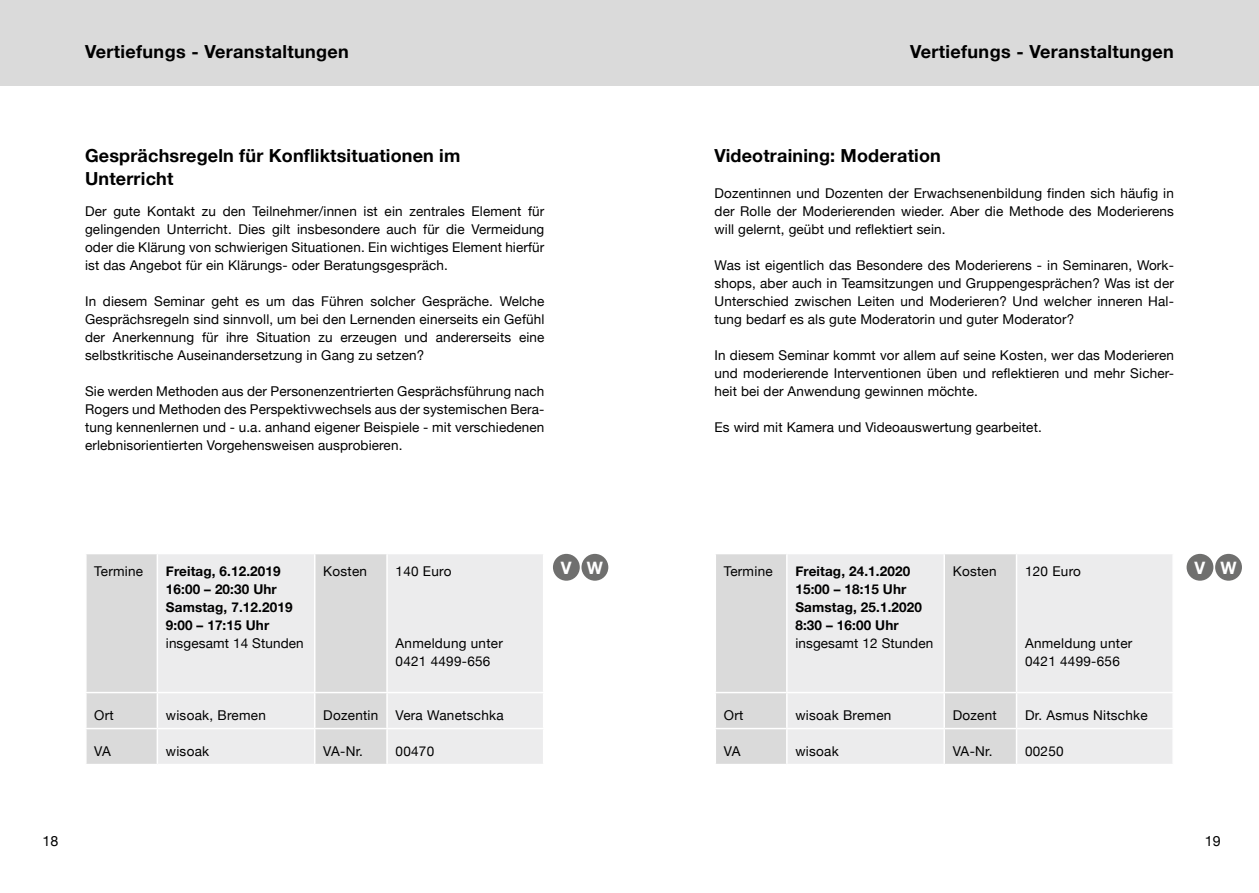
<style>
.page{position:relative;width:1259px;height:893px;background:#fff}
.page>*{position:absolute;margin:0;border:0;box-sizing:border-box;transform-origin:0 0}
.t1{font:700 18px/22.5px "Helvetica Neue";letter-spacing:.01em;color:#000}
.t2{font:700 17.1px "Helvetica Neue";color:#fff}
.t3{font:14.25px "Helvetica Neue";color:#000}
.t4{font:13.5px/18px "Helvetica Neue";letter-spacing:.01em;color:#000;text-align:justify}
.t5{font:700 13.5px/18px "Helvetica Neue";letter-spacing:.01em;color:#000}
</style>
<div class="page">
<div style="left:617px;top:0;width:642px;height:85px;background:#dadada"></div>
<div style="left:716px;top:554px;width:70px;height:210px;background:#dadada"></div>
<svg style="left:788px;top:554px;width:384px;height:210px;background:#e9e9ea"></svg>
<hr style="left:943px;top:554px;width:2px;height:138px;background:#fff">
<hr style="left:1015px;top:554px;width:2px;height:138px;background:#fff">
<hr style="left:714px;top:692px;width:73px;height:1px;background:#fff">
<hr style="left:787px;top:692px;width:157px;height:1px;background:#fff">
<hr style="left:944px;top:692px;width:72px;height:1px;background:#fff">
<hr style="left:943px;top:693px;width:2px;height:35px;background:#fff">
<hr style="left:1016px;top:692px;width:158px;height:1px;background:#fff">
<hr style="left:1015px;top:693px;width:2px;height:35px;background:#fff">
<hr style="left:943px;top:729px;width:2px;height:35px;background:#fff">
<hr style="left:1015px;top:729px;width:2px;height:35px;background:#fff">
<hr style="left:714px;top:728px;width:73px;height:1px;background:#fff">
<hr style="left:787px;top:728px;width:157px;height:1px;background:#fff">
<hr style="left:944px;top:728px;width:72px;height:1px;background:#fff">
<hr style="left:1016px;top:728px;width:158px;height:1px;background:#fff">
<div style="left:1215px;top:554px;width:27px;height:27px;background:#6f6f6e;border-radius:50%"></div>
<div style="left:1186px;top:554px;width:27px;height:27px;background:#6f6f6e;border-radius:50%"></div>
<div style="left:0;top:0;width:629px;height:85px;background:#dadada"></div>
<div style="left:87px;top:554px;width:70px;height:210px;background:#dadada"></div>
<svg style="left:158px;top:554px;width:385px;height:210px;background:#e8e8e9"></svg>
<hr style="left:314px;top:554px;width:1px;height:138px;background:#fff">
<hr style="left:386px;top:554px;width:2px;height:138px;background:#fff">
<hr style="left:85px;top:692px;width:72px;height:1px;background:#fff">
<hr style="left:157px;top:692px;width:158px;height:1px;background:#fff">
<hr style="left:315px;top:692px;width:72px;height:1px;background:#fff">
<hr style="left:314px;top:693px;width:1px;height:35px;background:#fff">
<hr style="left:387px;top:692px;width:157px;height:1px;background:#fff">
<hr style="left:386px;top:693px;width:2px;height:35px;background:#fff">
<hr style="left:314px;top:729px;width:1px;height:35px;background:#fff">
<hr style="left:386px;top:729px;width:2px;height:35px;background:#fff">
<hr style="left:85px;top:728px;width:72px;height:1px;background:#fff">
<hr style="left:157px;top:728px;width:158px;height:1px;background:#fff">
<hr style="left:315px;top:728px;width:72px;height:1px;background:#fff">
<hr style="left:387px;top:728px;width:157px;height:1px;background:#fff">
<div style="left:581px;top:554px;width:27px;height:27px;background:#6f6f6e;border-radius:50%"></div>
<div style="left:553px;top:554px;width:27px;height:27px;background:#6f6f6e;border-radius:50%"></div>
<h1 class="t1" style="left:85px;top:41px;width:265px">Vertiefungs - Veranstaltungen</h1>
<h1 class="t1" style="left:910px;top:41px;width:265px">Vertiefungs - Veranstaltungen</h1>
<h1 class="t1" style="left:85px;top:145px;width:377px">Gesprächsregeln für Konfliktsituationen im<br>Unterricht</h1>
<p class="t4" style="left:85px;top:203px;width:461px">Der gute Kontakt zu den Teilnehmer/innen ist ein zentrales Element für gelingenden Unterricht. Dies gilt insbesondere auch für die Vermeidung oder die Klärung von schwierigen Situationen. Ein wichtiges Element hierfür ist das Angebot für ein Klärungs- oder Beratungsgespräch.</p>
<p class="t4" style="left:85px;top:293px;width:461px">In diesem Seminar geht es um das Führen solcher Gespräche. Welche Gesprächsregeln sind sinnvoll, um bei den Lernenden einerseits ein Gefühl der Anerkennung für ihre Situation zu erzeugen und andererseits eine selbstkritische Auseinandersetzung in Gang zu setzen?</p>
<p class="t4" style="left:85px;top:383px;width:461px">Sie werden Methoden aus der Personenzentrierten Gesprächsführung nach Rogers und Methoden des Perspektivwechsels aus der systemischen Bera&shy;tung kennenlernen und - u.a. anhand eigener Beispiele - mit verschiedenen erlebnisorientierten Vorgehensweisen ausprobieren.</p>
<h1 class="t1" style="left:714px;top:145px;width:228px">Videotraining: Moderation</h1>
<p class="t4" style="left:714px;top:185px;width:461px">Dozentinnen und Dozenten der Erwachsenenbildung finden sich häufig in der Rolle der Moderierenden wieder. Aber die Methode des Moderierens will gelernt, geübt und reflektiert sein.</p>
<p class="t4" style="left:714px;top:257px;width:461px">Was ist eigentlich das Besondere des Moderierens - in Seminaren, Work&shy;shops, aber auch in Teamsitzungen und Gruppengesprächen? Was ist der Unterschied zwischen Leiten und Moderieren? Und welcher inneren Hal&shy;tung bedarf es als gute Moderatorin und guter Moderator?</p>
<p class="t4" style="left:714px;top:347px;width:461px">In diesem Seminar kommt vor allem auf seine Kosten, wer das Moderieren und moderierende Interventionen üben und reflektieren und mehr Sicher&shy;heit bei der Anwendung gewinnen möchte.</p>
<p class="t4" style="left:714px;top:419px;width:329px">Es wird mit Kamera und Videoauswertung gearbeitet.</p>
<p class="t4" style="left:94px;top:563px;width:50px">Termine</p>
<p class="t5" style="left:166px;top:563px;width:128px">Freitag, 6.12.2019<br>16:00 – 20:30 Uhr<br>Samstag, 7.12.2019<br>9:00 – 17:15 Uhr</p>
<p class="t4" style="left:166px;top:635px;width:139px">insgesamt 14 Stunden</p>
<p class="t4" style="left:323px;top:563px;width:45px">Kosten</p>
<p class="t4" style="left:395px;top:563px;width:57px">140 Euro</p>
<p class="t4" style="left:395px;top:635px;width:109px">Anmeldung unter<br>0421 4499-656</p>
<p class="t2" style="left:561px;top:555px;width:43px">V W</p>
<p class="t4" style="left:724px;top:563px;width:50px">Termine</p>
<p class="t5" style="left:795px;top:563px;width:128px">Freitag, 24.1.2020<br>15:00 – 18:15 Uhr<br>Samstag, 25.1.2020<br>8:30 – 16:00 Uhr</p>
<p class="t4" style="left:795px;top:635px;width:139px">insgesamt 12 Stunden</p>
<p class="t4" style="left:952px;top:563px;width:45px">Kosten</p>
<p class="t4" style="left:1025px;top:563px;width:57px">120 Euro</p>
<p class="t4" style="left:1025px;top:635px;width:109px">Anmeldung unter<br>0421 4499-656</p>
<p class="t2" style="left:1194px;top:555px;width:43px">V W</p>
<p class="t4" style="left:94px;top:707px;width:21px">Ort</p>
<p class="t4" style="left:166px;top:707px;width:102px">wisoak, Bremen</p>
<p class="t4" style="left:323px;top:707px;width:57px">Dozentin</p>
<p class="t4" style="left:395px;top:707px;width:110px">Vera Wanetschka</p>
<p class="t4" style="left:94px;top:743px;width:18px">VA</p>
<p class="t4" style="left:166px;top:743px;width:45px">wisoak</p>
<p class="t4" style="left:323px;top:743px;width:41px">VA-Nr.</p>
<p class="t4" style="left:395px;top:743px;width:40px">00470</p>
<p class="t4" style="left:724px;top:707px;width:21px">Ort</p>
<p class="t4" style="left:795px;top:707px;width:97px">wisoak Bremen</p>
<p class="t4" style="left:952px;top:707px;width:46px">Dozent</p>
<p class="t4" style="left:1025px;top:707px;width:124px">Dr. Asmus Nitschke</p>
<p class="t4" style="left:724px;top:743px;width:18px">VA</p>
<p class="t4" style="left:795px;top:743px;width:45px">wisoak</p>
<p class="t4" style="left:952px;top:743px;width:41px">VA-Nr.</p>
<p class="t4" style="left:1025px;top:743px;width:40px">00250</p>
<p class="t3" style="left:43px;top:831px;width:17px">18</p>
<p class="t3" style="left:1204px;top:831px;width:17px">19</p>
</div>
